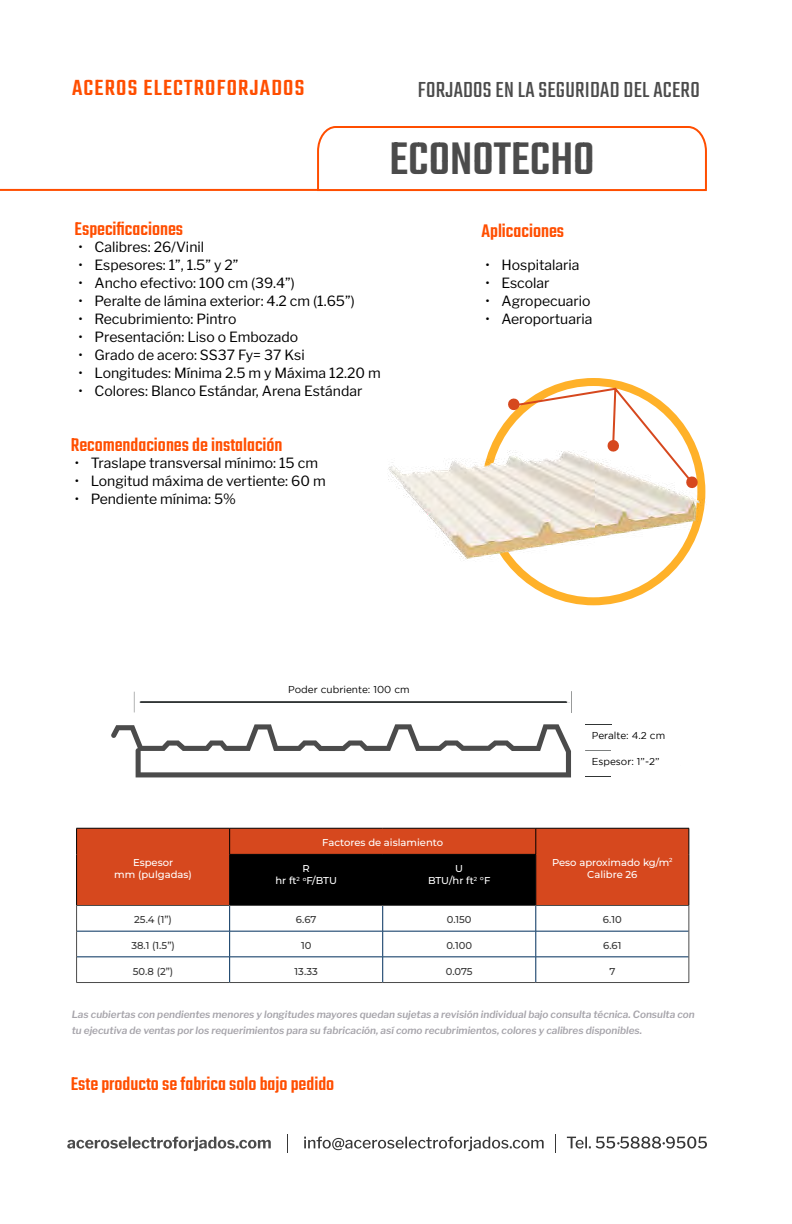
<style>
.page{position:relative;width:792px;height:1224px;background:#fff}
.page>*{position:absolute;margin:0;border:0;box-sizing:border-box;transform-origin:0 0}
.t1{font:500 50px "Teko";color:#4b4b4b}
.t2{font:24px "Teko";letter-spacing:.01em;color:#4b4b4b}
.t3{font:500 24px "Teko";letter-spacing:.05em;color:#ff4e00}
.t4{font:500 20px "Teko";color:#ff4e00}
.t5{font:14px "Libre Franklin";color:#000}
.t6{font:italic 600 10px/16px "Libre Franklin";color:#a6a4aa}
.t7{font:500 10px/12px "Montserrat";color:#fff;text-align:center}
.t8{font:500 10px "Montserrat";color:#373737}
.t9{font:10px "Gotham";color:#000}
</style>
<div class="page">
<svg style="left:67px;top:1137px;width:204px;height:14px"></svg>
<svg style="left:304px;top:1137px;width:240px;height:14px"></svg>
<svg style="left:567px;top:1136px;width:140px;height:13px"></svg>
<svg style="left:287px;top:1134px;width:1px;height:19px"></svg>
<svg style="left:555px;top:1134px;width:1px;height:19px"></svg>
<div style="left:77px;top:829px;width:612px;height:76px;background:#d6481e"></div>
<hr style="left:77px;top:931px;width:153px;height:1px;background:#002f5c">
<hr style="left:536px;top:931px;width:153px;height:1px;background:#002f5c">
<hr style="left:77px;top:957px;width:153px;height:1px;background:#002f5c">
<hr style="left:536px;top:957px;width:153px;height:1px;background:#002f5c">
<hr style="left:76px;top:828px;width:154px;height:1px;background:#000">
<svg style="left:76px;top:829px;width:1px;height:25px"></svg>
<hr style="left:76px;top:854px;width:1px;height:51px;background:#000">
<hr style="left:230px;top:828px;width:153px;height:1px;background:#000">
<hr style="left:383px;top:828px;width:153px;height:1px;background:#000">
<hr style="left:536px;top:828px;width:153px;height:1px;background:#000">
<svg style="left:229px;top:829px;width:307px;height:153px"></svg>
<svg style="left:689px;top:829px;width:1px;height:25px"></svg>
<hr style="left:689px;top:854px;width:1px;height:51px;background:#000">
<hr style="left:229px;top:855px;width:1px;height:50px;background:#000">
<hr style="left:229px;top:854px;width:154px;height:1px;background:#000">
<hr style="left:383px;top:854px;width:153px;height:1px;background:#000">
<hr style="left:382px;top:855px;width:1px;height:50px;background:#000">
<hr style="left:535px;top:855px;width:1px;height:50px;background:#000">
<hr style="left:76px;top:905px;width:154px;height:1px;background:#4b4b4b">
<hr style="left:536px;top:905px;width:153px;height:1px;background:#4b4b4b">
<svg style="left:76px;top:906px;width:1px;height:76px"></svg>
<svg style="left:689px;top:906px;width:1px;height:76px"></svg>
<hr style="left:76px;top:982px;width:154px;height:1px;background:#4b4b4b">
<hr style="left:230px;top:982px;width:153px;height:1px;background:#4b4b4b">
<hr style="left:383px;top:982px;width:153px;height:1px;background:#4b4b4b">
<hr style="left:536px;top:982px;width:153px;height:1px;background:#4b4b4b">
<hr style="left:230px;top:905px;width:153px;height:1px;background:#4b4b4b">
<hr style="left:383px;top:905px;width:153px;height:1px;background:#4b4b4b">
<svg style="left:0;top:126px;width:707px;height:66px"></svg>
<svg style="left:134px;top:691px;width:438px;height:22px"></svg>
<svg style="left:111px;top:724px;width:460px;height:53px"></svg>
<svg style="left:585px;top:724px;width:26px;height:1px"></svg>
<svg style="left:585px;top:750px;width:26px;height:1px"></svg>
<svg style="left:585px;top:776px;width:26px;height:1px"></svg>
<img style="left:388px;top:379px;width:318px;height:227px">
<h2 class="t3" style="left:72px;top:74px;width:234px">ACEROS ELECTROFORJADOS</h2>
<h2 class="t2" style="left:418px;top:76px;width:284px">FORJADOS EN LA SEGURIDAD DEL ACERO</h2>
<h1 class="t1" style="left:389px;top:130px;width:207px">ECONOTECHO</h1>
<h3 class="t4" style="left:75px;top:218px;width:110px">Especificaciones</h3>
<h3 class="t4" style="left:482px;top:219px;width:84px">Aplicaciones</h3>
<p class="t5" style="left:79px;top:236px;width:127px">• Calibres: 26/Vinil</p>
<p class="t5" style="left:79px;top:254px;width:161px">• Espesores: 1”, 1.5” y 2”</p>
<p class="t5" style="left:79px;top:272px;width:218px">• Ancho efectivo: 100 cm (39.4”)</p>
<p class="t5" style="left:79px;top:290px;width:278px">• Peralte de lámina exterior: 4.2 cm (1.65”)</p>
<p class="t5" style="left:79px;top:308px;width:159px">• Recubrimiento: Pintro</p>
<p class="t5" style="left:79px;top:326px;width:221px">• Presentación: Liso o Embozado</p>
<p class="t5" style="left:79px;top:344px;width:228px">• Grado de acero: SS37 Fy= 37 Ksi</p>
<p class="t5" style="left:79px;top:362px;width:304px">• Longitudes: Mínima 2.5 m y Máxima 12.20 m</p>
<p class="t5" style="left:79px;top:380px;width:285px">• Colores: Blanco Estándar, Arena Estándar</p>
<p class="t5" style="left:486px;top:254px;width:96px">• Hospitalaria</p>
<p class="t5" style="left:486px;top:272px;width:65px">• Escolar</p>
<p class="t5" style="left:486px;top:290px;width:107px">• Agropecuario</p>
<p class="t5" style="left:486px;top:308px;width:108px">• Aeroportuaria</p>
<h3 class="t4" style="left:71px;top:433px;width:213px">Recomendaciones de instalación</h3>
<p class="t5" style="left:75px;top:452px;width:245px">• Traslape transversal mínimo: 15 cm</p>
<p class="t5" style="left:75px;top:470px;width:253px">• Longitud máxima de vertiente: 60 m</p>
<p class="t5" style="left:75px;top:488px;width:163px">• Pendiente mínima: 5%</p>
<p class="t7" style="left:114px;top:856px;width:79px">Espesor<br>mm (pulgadas)</p>
<p class="t9" style="left:288px;top:684px;width:123px">Poder cubriente: 100 cm</p>
<p class="t7" style="left:322px;top:836px;width:122px">Factores de aislamiento</p>
<p class="t7" style="left:275px;top:862px;width:63px">R<br>hr ft<sup>2</sup> <sup>o</sup>F/BTU</p>
<p class="t7" style="left:428px;top:862px;width:64px">U<br>BTU/hr ft<sup>2</sup> °F</p>
<p class="t9" style="left:592px;top:730px;width:75px">Peralte: 4.2 cm</p>
<p class="t9" style="left:592px;top:756px;width:69px">Espesor: 1”-2”</p>
<p class="t7" style="left:552px;top:856px;width:122px">Peso aproximado kg/m<sup>2<br></sup>Calibre 26</p>
<p class="t8" style="left:134px;top:913px;width:39px">25.4 (1”)</p>
<p class="t8" style="left:296px;top:913px;width:22px">6.67</p>
<p class="t8" style="left:447px;top:913px;width:26px">0.150</p>
<p class="t8" style="left:603px;top:913px;width:20px">6.10</p>
<p class="t8" style="left:131px;top:938px;width:45px">38.1 (1.5”)</p>
<p class="t8" style="left:301px;top:938px;width:12px">10</p>
<p class="t8" style="left:446px;top:938px;width:27px">0.100</p>
<p class="t8" style="left:603px;top:938px;width:20px">6.61</p>
<p class="t8" style="left:133px;top:964px;width:42px">50.8 (2”)</p>
<p class="t8" style="left:295px;top:964px;width:25px">13.33</p>
<p class="t8" style="left:446px;top:964px;width:28px">0.075</p>
<p class="t8" style="left:609px;top:964px;width:7px">7</p>
<p class="t6" style="left:72px;top:1005px;width:625px">Las cubiertas con pendientes menores y longitudes mayores quedan sujetas a revisión individual bajo consulta técnica. Consulta con tu ejecutiva de ventas por los requerimientos para su fabricación, así como recubrimientos, colores y calibres disponibles.</p>
<h3 class="t4" style="left:71px;top:1073px;width:265px">Este producto se fabrica solo bajo pedido</h3>
</div>
